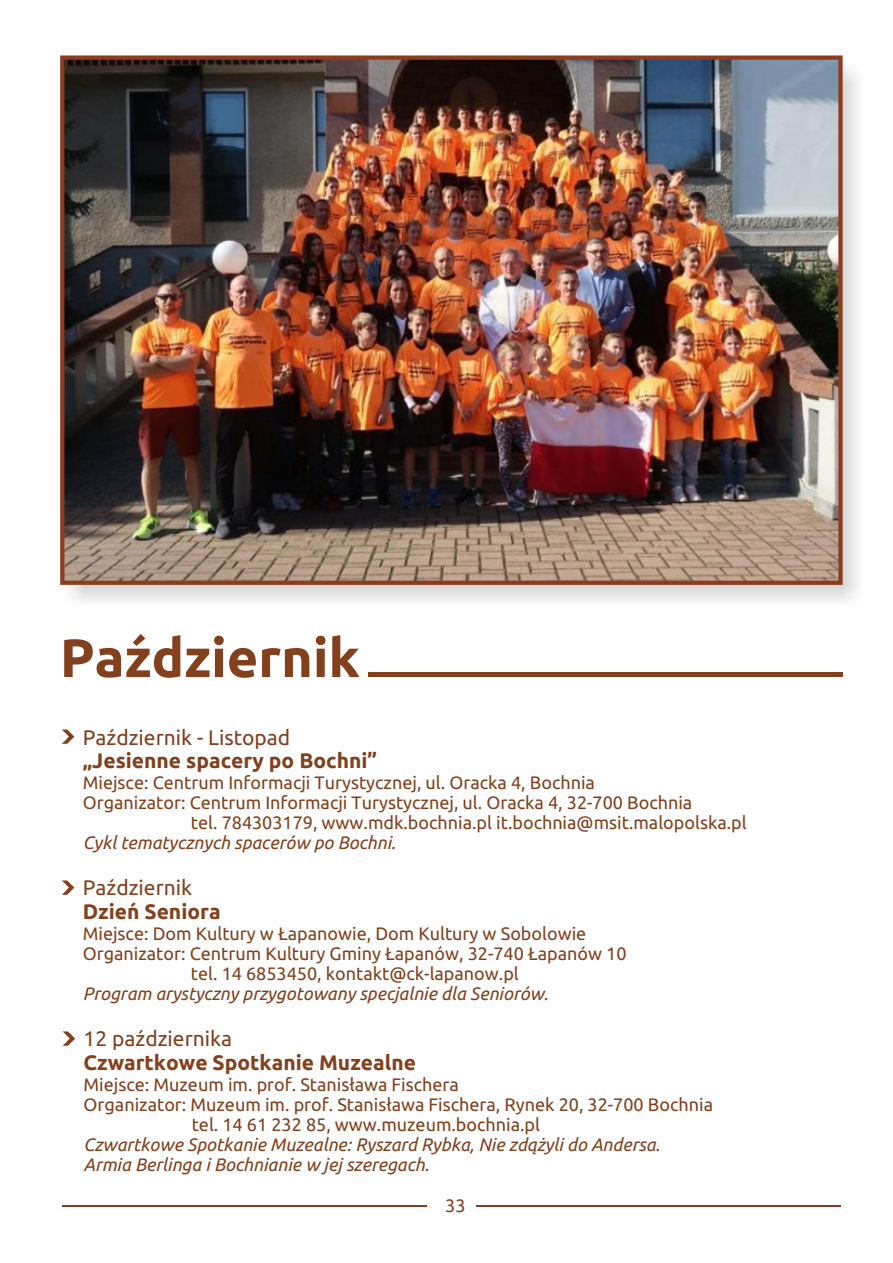
<style>
.page{position:relative;width:893px;height:1263px;background:#fff}
.page>*{position:absolute;margin:0;border:0;box-sizing:border-box;transform-origin:0 0}
.t1{font:700 54px "Ubuntu";color:#82401c}
.t2{font:700 21px "Ubuntu";color:#82401c}
.t3{font:21px "Ubuntu";color:#82401c}
.t4{font:18px "Ubuntu";color:#82401c}
.t5{font:italic 18px/20.2px "Ubuntu";color:#82401c}
</style>
<div class="page">
<div style="left:368px;top:672px;width:474px;height:5px;background:#82401c"></div>
<svg style="left:62px;top:729px;width:12px;height:15px"></svg>
<svg style="left:62px;top:880px;width:12px;height:15px"></svg>
<img style="left:65px;top:60px;width:773px;height:520px">
<div style="left:60px;top:55px;width:783px;height:530px;border:4px solid #8c3d1f"></div>
<hr style="left:62px;top:1205px;width:364px;height:1px;background:#82401c">
<hr style="left:477px;top:1205px;width:364px;height:1px;background:#82401c">
<svg style="left:63px;top:1031px;width:12px;height:15px"></svg>
<h1 class="t1" style="left:60px;top:635px;width:301px">Październik</h1>
<p class="t3" style="left:83px;top:728px;width:209px">Październik - Listopad</p>
<p class="t2" style="left:83px;top:752px;width:296px">„Jesienne spacery po Bochni”</p>
<p class="t4" style="left:83px;top:775px;width:514px">Miejsce: Centrum Informacji Turystycznej, ul. Oracka 4, Bochnia</p>
<p class="t4" style="left:83px;top:795px;width:611px">Organizator: Centrum Informacji Turystycznej, ul. Oracka 4, 32-700 Bochnia</p>
<p class="t4" style="left:191px;top:815px;width:557px">tel. 784303179, www.mdk.bochnia.pl it.bochnia@msit.malopolska.pl</p>
<p class="t5" style="left:83px;top:834px;width:314px">Cykl tematycznych spacerów po Bochni.</p>
<p class="t3" style="left:83px;top:879px;width:111px">Październik</p>
<p class="t2" style="left:83px;top:903px;width:139px">Dzień Seniora</p>
<p class="t4" style="left:83px;top:926px;width:505px">Miejsce: Dom Kultury w Łapanowie, Dom Kultury w Sobolowie</p>
<p class="t4" style="left:83px;top:946px;width:545px">Organizator: Centrum Kultury Gminy Łapanów, 32-740 Łapanów 10</p>
<p class="t4" style="left:191px;top:966px;width:329px">tel. 14 6853450, kontakt@ck-lapanow.pl</p>
<p class="t5" style="left:83px;top:985px;width:467px">Program arystyczny przygotowany specjalnie dla Seniorów.</p>
<p class="t3" style="left:84px;top:1030px;width:150px">12 października</p>
<p class="t2" style="left:84px;top:1054px;width:334px">Czwartkowe Spotkanie Muzealne</p>
<p class="t4" style="left:84px;top:1077px;width:377px">Miejsce: Muzeum im. prof. Stanisława Fischera</p>
<p class="t4" style="left:84px;top:1097px;width:631px">Organizator: Muzeum im. prof. Stanisława Fischera, Rynek 20, 32-700 Bochnia</p>
<p class="t4" style="left:192px;top:1117px;width:350px">tel. 14 61 232 85, www.muzeum.bochnia.pl</p>
<p class="t5" style="left:84px;top:1136px;width:578px">Czwartkowe Spotkanie Muzealne: Ryszard Rybka, Nie zdążyli do Andersa.<br>Armia Berlinga i Bochnianie w jej szeregach.</p>
<p class="t4" style="left:445px;top:1198px;width:22px">33</p>
</div>
